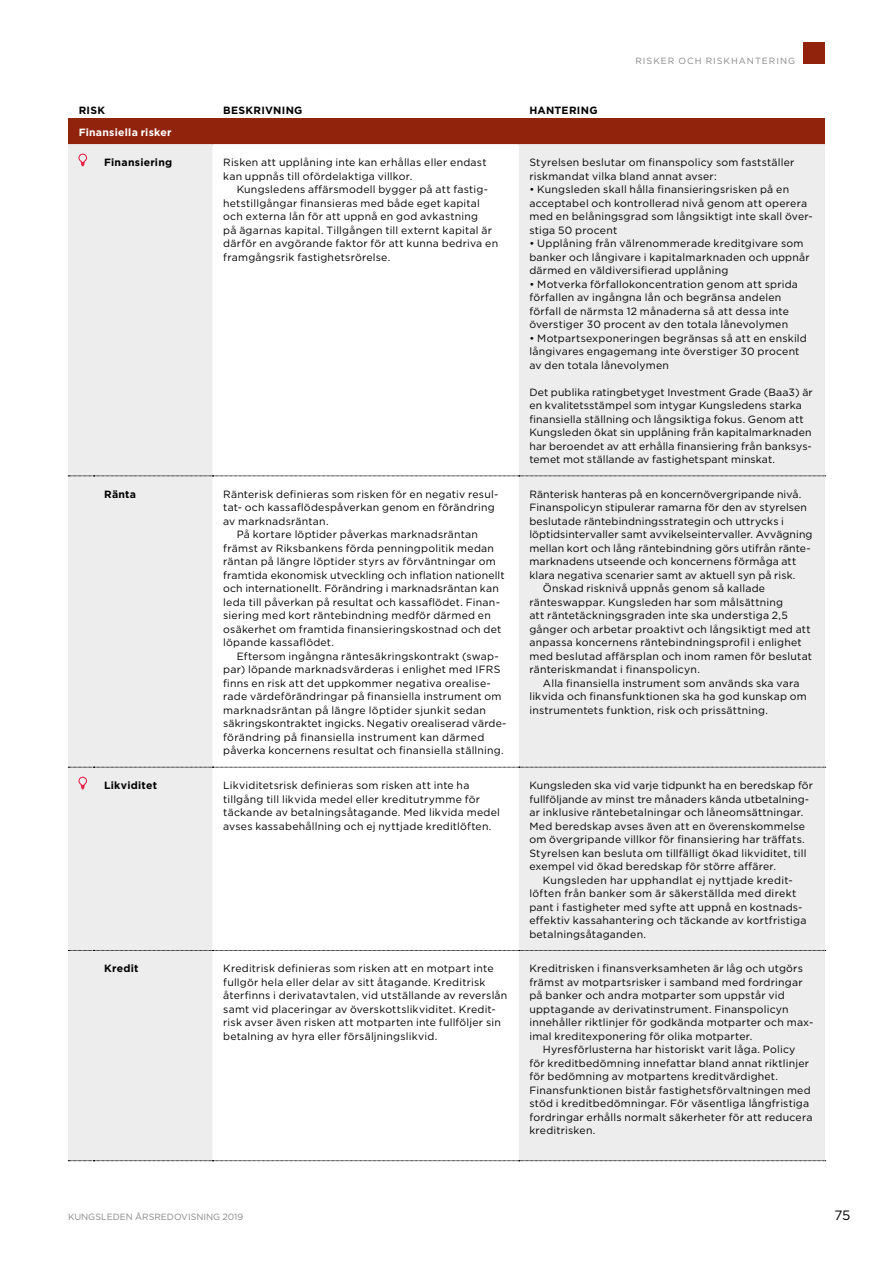
<style>
.page{position:relative;width:893px;height:1263px;background:#fff}
.page>*{position:absolute;margin:0;border:0;box-sizing:border-box;transform-origin:0 0}
.t1{font:13.5px "Gotham";color:#000}
.Faktaruta_7_9{font:10.5px/13.5px "Gotham";letter-spacing:.015em;color:#000}
.Faktaruta_7_9_indrag{font:10.5px/13.5px "Gotham";letter-spacing:.02em;color:#000}
.Rubbe_faktaruta{font:700 10.5px "Gotham";letter-spacing:.025em;color:#000}
.Rubbe_faktaruta-2{font:700 10.5px "Gotham";letter-spacing:.025em;color:#fff}
.t2{font:9px "Gotham";color:#878787}
.t3{font:9px "Gotham";letter-spacing:.11em;color:#878787}
</style>
<div class="page">
<div style="left:804px;top:43px;width:21px;height:21px;background:#91230d"></div>
<div style="left:68px;top:118px;width:757px;height:26px;background:#91230d"></div>
<div style="left:68px;top:144px;width:757px;height:1016px;background:#ededed"></div>
<svg style="left:213px;top:144px;width:306px;height:1016px"></svg>
<svg style="left:68px;top:950px;width:758px;height:1px"></svg>
<svg style="left:68px;top:767px;width:758px;height:1px"></svg>
<svg style="left:68px;top:476px;width:758px;height:1px"></svg>
<svg style="left:68px;top:1160px;width:758px;height:1px"></svg>
<svg style="left:78px;top:153px;width:9px;height:13px"></svg>
<svg style="left:78px;top:776px;width:9px;height:13px"></svg>
<p class="t3" style="left:635px;top:55px;width:161px">RISKER OCH RISKHANTERING</p>
<p class="Rubbe_faktaruta" style="left:79px;top:103px;width:28px">RISK</p>
<p class="Rubbe_faktaruta" style="left:223px;top:103px;width:81px">BESKRIVNING</p>
<p class="Rubbe_faktaruta" style="left:529px;top:103px;width:70px">HANTERING</p>
<p class="Rubbe_faktaruta-2" style="left:79px;top:125px;width:94px">Finansiella risker</p>
<p class="Rubbe_faktaruta" style="left:104px;top:155px;width:70px">Finansiering</p>
<p class="Faktaruta_7_9" style="left:223px;top:155px;width:265px">Risken att upplåning inte kan erhållas eller endast kan uppnås till ofördelaktiga villkor.</p>
<p class="Faktaruta_7_9_indrag" style="left:223px;top:182px;width:276px;text-indent:14px">Kungsledens affärsmodell bygger på att fastig&shy;hetstillgångar finansieras med både eget kapital och externa lån för att uppnå en god avkastning<br>på ägarnas kapital. Tillgången till externt kapital är därför en avgörande faktor för att kunna bedriva en framgångsrik fastighetsrörelse.</p>
<p class="Faktaruta_7_9" style="left:529px;top:155px;width:267px">Styrelsen beslutar om finanspolicy som fastställer riskmandat vilka bland annat avser:</p>
<p class="Faktaruta_7_9" style="left:529px;top:182px;width:285px">• Kungsleden skall hålla finansieringsrisken på en acceptabel och kontrollerad nivå genom att operera med en belåningsgrad som långsiktigt inte skall över&shy;stiga 50 procent</p>
<p class="Faktaruta_7_9" style="left:529px;top:236px;width:282px">• Upplåning från välrenommerade kreditgivare som banker och långivare i kapitalmarknaden och uppnår därmed en väldiversifierad upplåning</p>
<p class="Faktaruta_7_9" style="left:529px;top:277px;width:270px">• Motverka förfallokoncentration genom att sprida förfallen av ingångna lån och begränsa andelen förfall de närmsta 12 månaderna så att dessa inte överstiger 30 procent av den totala lånevolymen</p>
<p class="Faktaruta_7_9" style="left:529px;top:331px;width:279px">• Motpartsexponeringen begränsas så att en enskild långivares engagemang inte överstiger 30 procent av den totala lånevolymen</p>
<p class="Faktaruta_7_9" style="left:529px;top:385px;width:285px">Det publika ratingbetyget Investment Grade (Baa3) är en kvalitetsstämpel som intygar Kungsledens starka finansiella ställning och långsiktiga fokus. Genom att Kungsleden ökat sin upplåning från kapitalmarknaden har beroendet av att erhålla finansiering från banksys&shy;temet mot ställande av fastighetspant minskat.</p>
<p class="Rubbe_faktaruta" style="left:104px;top:487px;width:33px">Ränta</p>
<p class="Faktaruta_7_9" style="left:223px;top:487px;width:277px">Ränterisk definieras som risken för en negativ resul&shy;tat- och kassaflödespåverkan genom en förändring av marknadsräntan.</p>
<p class="Faktaruta_7_9_indrag" style="left:223px;top:528px;width:283px;text-indent:14px">På kortare löptider påverkas marknadsräntan främst av Riksbankens förda penningpolitik medan räntan på längre löptider styrs av förväntningar om framtida ekonomisk utveckling och inflation nationellt och internationellt. Förändring i marknadsräntan kan leda till påverkan på resultat och kassaflödet. Finan&shy;siering med kort räntebindning medför därmed en osäkerhet om framtida finansieringskostnad och det löpande kassaflödet.</p>
<p class="Faktaruta_7_9_indrag" style="left:223px;top:649px;width:285px;text-indent:14px">Eftersom ingångna räntesäkringskontrakt (swap&shy;par) löpande marknadsvärderas i enlighet med IFRS finns en risk att det uppkommer negativa orealise&shy;rade värdeförändringar på finansiella instrument om marknadsräntan på längre löptider sjunkit sedan säkringskontraktet ingicks. Negativ orealiserad värde&shy;förändring på finansiella instrument kan därmed påverka koncernens resultat och finansiella ställning.</p>
<p class="Faktaruta_7_9" style="left:529px;top:487px;width:285px">Ränterisk hanteras på en koncernövergripande nivå.<br>Finanspolicyn stipulerar ramarna för den av styrelsen beslutade räntebindningsstrategin och uttrycks i löptidsintervaller samt avvikelseintervaller. Avvägning mellan kort och lång räntebindning görs utifrån ränte&shy;marknadens utseende och koncernens förmåga att klara negativa scenarier samt av aktuell syn på risk.</p>
<p class="Faktaruta_7_9_indrag" style="left:529px;top:582px;width:284px;text-indent:14px">Önskad risknivå uppnås genom så kallade ränteswappar. Kungsleden har som målsättning<br>att räntetäckningsgraden inte ska understiga 2,5 gånger och arbetar proaktivt och långsiktigt med att anpassa koncernens räntebindningsprofil i enlighet med beslutad affärsplan och inom ramen för beslutat ränteriskmandat i finanspolicyn.</p>
<p class="Faktaruta_7_9_indrag" style="left:529px;top:676px;width:279px;text-indent:14px">Alla finansiella instrument som används ska vara likvida och finansfunktionen ska ha god kunskap om instrumentets funktion, risk och prissättning.</p>
<p class="Rubbe_faktaruta" style="left:104px;top:778px;width:55px">Likviditet</p>
<p class="Faktaruta_7_9" style="left:223px;top:778px;width:278px">Likviditetsrisk definieras som risken att inte ha tillgång till likvida medel eller kreditutrymme för täckande av betalningsåtagande. Med likvida medel avses kassabehållning och ej nyttjade kreditlöften.</p>
<p class="Faktaruta_7_9" style="left:529px;top:778px;width:285px">Kungsleden ska vid varje tidpunkt ha en beredskap för fullföljande av minst tre månaders kända utbetalning&shy;ar inklusive räntebetalningar och låneomsättningar.<br>Med beredskap avses även att en överenskommelse om övergripande villkor för finansiering har träffats.<br>Styrelsen kan besluta om tillfälligt ökad likviditet, till exempel vid ökad beredskap för större affärer.</p>
<p class="Faktaruta_7_9_indrag" style="left:529px;top:873px;width:278px;text-indent:14px">Kungsleden har upphandlat ej nyttjade kredit&shy;löften från banker som är säkerställda med direkt pant i fastigheter med syfte att uppnå en kostnads&shy;effektiv kassahantering och täckande av kortfristiga betalningsåtaganden.</p>
<p class="Rubbe_faktaruta" style="left:104px;top:962px;width:36px">Kredit</p>
<p class="Faktaruta_7_9" style="left:223px;top:962px;width:286px">Kreditrisk definieras som risken att en motpart inte fullgör hela eller delar av sitt åtagande. Kreditrisk återfinns i derivatavtalen, vid utställande av reverslån samt vid placeringar av överskottslikviditet. Kredit&shy;risk avser även risken att motparten inte fullföljer sin betalning av hyra eller försäljningslikvid.</p>
<p class="Faktaruta_7_9" style="left:529px;top:962px;width:285px">Kreditrisken i finansverksamheten är låg och utgörs främst av motpartsrisker i samband med fordringar på banker och andra motparter som uppstår vid upptagande av derivatinstrument. Finanspolicyn innehåller riktlinjer för godkända motparter och max&shy;imal kreditexponering för olika motparter.</p>
<p class="Faktaruta_7_9_indrag" style="left:529px;top:1043px;width:285px;text-indent:14px">Hyresförlusterna har historiskt varit låga. Policy för kreditbedömning innefattar bland annat riktlinjer för bedömning av motpartens kreditvärdighet.<br>Finansfunktionen bistår fastighetsförvaltningen med stöd i kreditbedömningar. För väsentliga långfristiga fordringar erhålls normalt säkerheter för att reducera kreditrisken.</p>
<p class="t2" style="left:68px;top:1211px;width:177px">KUNGSLEDEN ÅRSREDOVISNING 2019</p>
<p class="t1" style="left:834px;top:1207px;width:17px">75</p>
</div>
